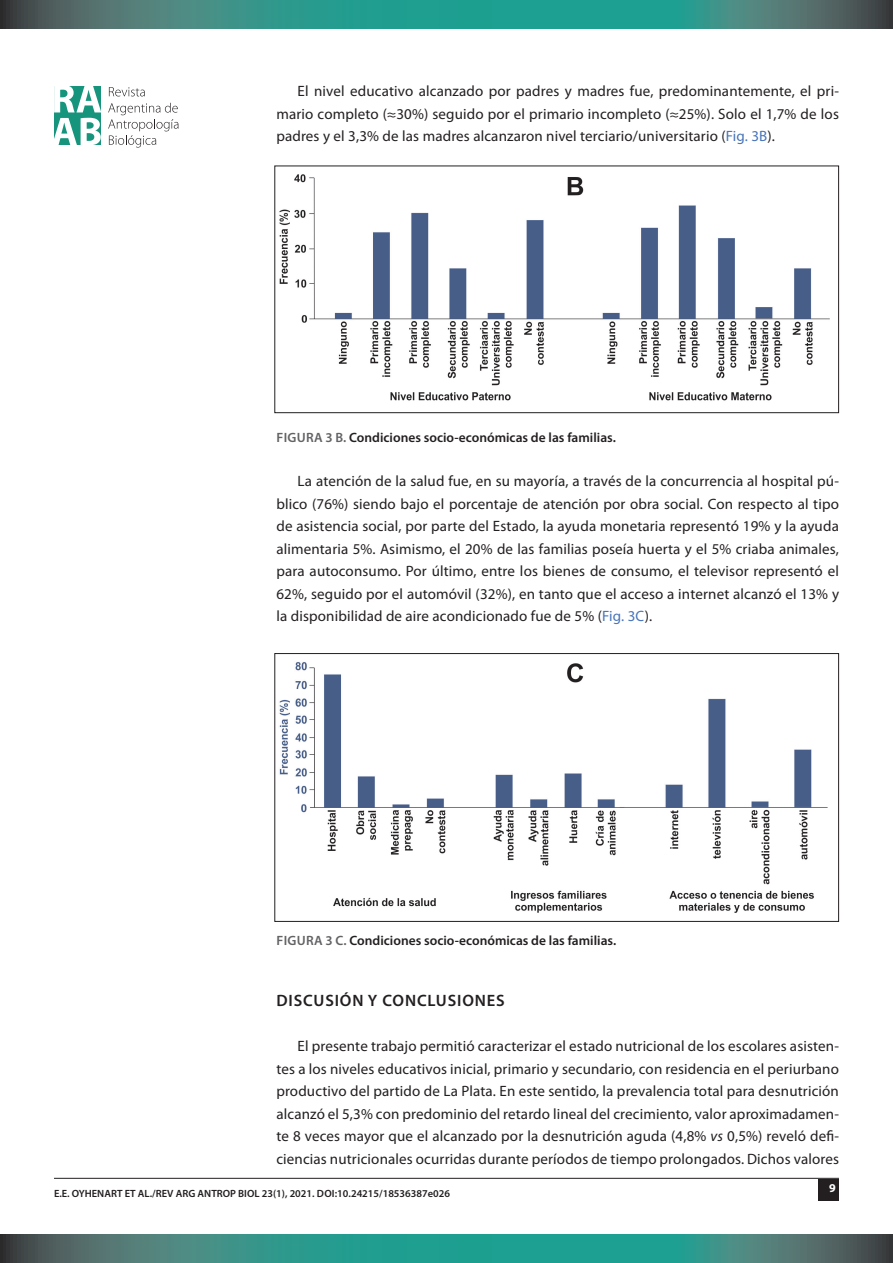
<style>
.page{position:relative;width:893px;height:1263px;background:#fff}
.page>*{position:absolute;margin:0;border:0;box-sizing:border-box;transform-origin:0 0}
.TITULOS_CUERPO{font:600 16.5px "Myriad Pro";letter-spacing:.05em;color:#231f20}
.CUERPO{font:15px/22.5px "Myriad Pro";letter-spacing:.01em;color:#231f20;text-align:justify}
.EPIGRAFE{font:600 13.5px "Myriad Pro";color:#231f20}
.t1{font:700 12px "Myriad Pro";color:#fff}
.t2{font:600 10.5px "Myriad Pro";color:#231f20}
.s1{color:#4774ba}
.s2{color:#636366}
.s3{font-style:italic}
</style>
<div class="page">
<div style="left:819px;top:1179px;width:20px;height:21px;background:#231f20"></div>
<hr style="left:54px;top:1178px;width:785px;height:1px;background:#231f20">
<svg style="left:109px;top:87px;width:36px;height:9px"></svg>
<svg style="left:108px;top:103px;width:70px;height:45px"></svg>
<div style="left:54px;top:87px;width:47px;height:58px;background:#16947c"></div>
<svg style="left:54px;top:86px;width:47px;height:26px"></svg>
<svg style="left:54px;top:118px;width:47px;height:27px"></svg>
<svg style="left:0;top:0;width:893px;height:28px;background:#36887f"></svg>
<svg style="left:0;top:1234px;width:893px;height:29px;background:#36887f"></svg>
<img style="left:279px;top:174px;width:551px;height:227px">
<div style="left:274px;top:166px;width:565px;height:247px;border:1px solid #231f20"></div>
<img style="left:279px;top:662px;width:549px;height:251px">
<div style="left:274px;top:653px;width:565px;height:269px;border:1px solid #231f20"></div>
<p class="CUERPO" style="left:276px;top:80px;width:564px;text-indent:21px">El nivel educativo alcanzado por padres y madres fue, predominantemente, el pri&shy;mario completo (≈30%) seguido por el primario incompleto (≈25%). Solo el 1,7% de los padres y el 3,3% de las madres alcanzaron nivel terciario/universitario (<span class="s1">Fig. 3B</span>).</p>
<p class="EPIGRAFE" style="left:277px;top:428px;width:341px"><span class="s2">FIGURA 3 B.</span> Condiciones socio-económicas de las familias.</p>
<p class="CUERPO" style="left:276px;top:470px;width:564px;text-indent:21px">La atención de la salud fue, en su mayoría, a través de la concurrencia al hospital pú&shy;blico (76%) siendo bajo el porcentaje de atención por obra social. Con respecto al tipo de asistencia social, por parte del Estado, la ayuda monetaria representó 19% y la ayuda alimentaria 5%. Asimismo, el 20% de las familias poseía huerta y el 5% criaba animales, para autoconsumo. Por último, entre los bienes de consumo, el televisor representó el 62%, seguido por el automóvil (32%), en tanto que el acceso a internet alcanzó el 13% y la disponibilidad de aire acondicionado fue de 5% (<span class="s1">Fig. 3C</span>).</p>
<p class="EPIGRAFE" style="left:277px;top:931px;width:341px"><span class="s2">FIGURA 3 C.</span> Condiciones socio-económicas de las familias.</p>
<p class="TITULOS_CUERPO" style="left:276px;top:990px;width:230px">DISCUSIÓN Y CONCLUSIONES</p>
<p class="CUERPO" style="left:276px;top:1034px;width:564px;text-indent:21px">El presente trabajo permitió caracterizar el estado nutricional de los escolares asisten&shy;tes a los niveles educativos inicial, primario y secundario, con residencia en el periurbano productivo del partido de La Plata. En este sentido, la prevalencia total para desnutrición alcanzó el 5,3% con predominio del retardo lineal del crecimiento, valor aproximadamen&shy;te 8 veces mayor que el alcanzado por la desnutrición aguda (4,8% <span class="s3">vs</span> 0,5%) reveló defi&shy;ciencias nutricionales ocurridas durante períodos de tiempo prolongados. Dichos valores</p>
<p class="t2" style="left:54px;top:1187px;width:398px">E.E. OYHENART ET AL./REV ARG ANTROP BIOL 23(1), 2021. DOI:10.24215/18536387e026</p>
<p class="t1" style="left:829px;top:1180px;width:8px">9</p>
</div>
